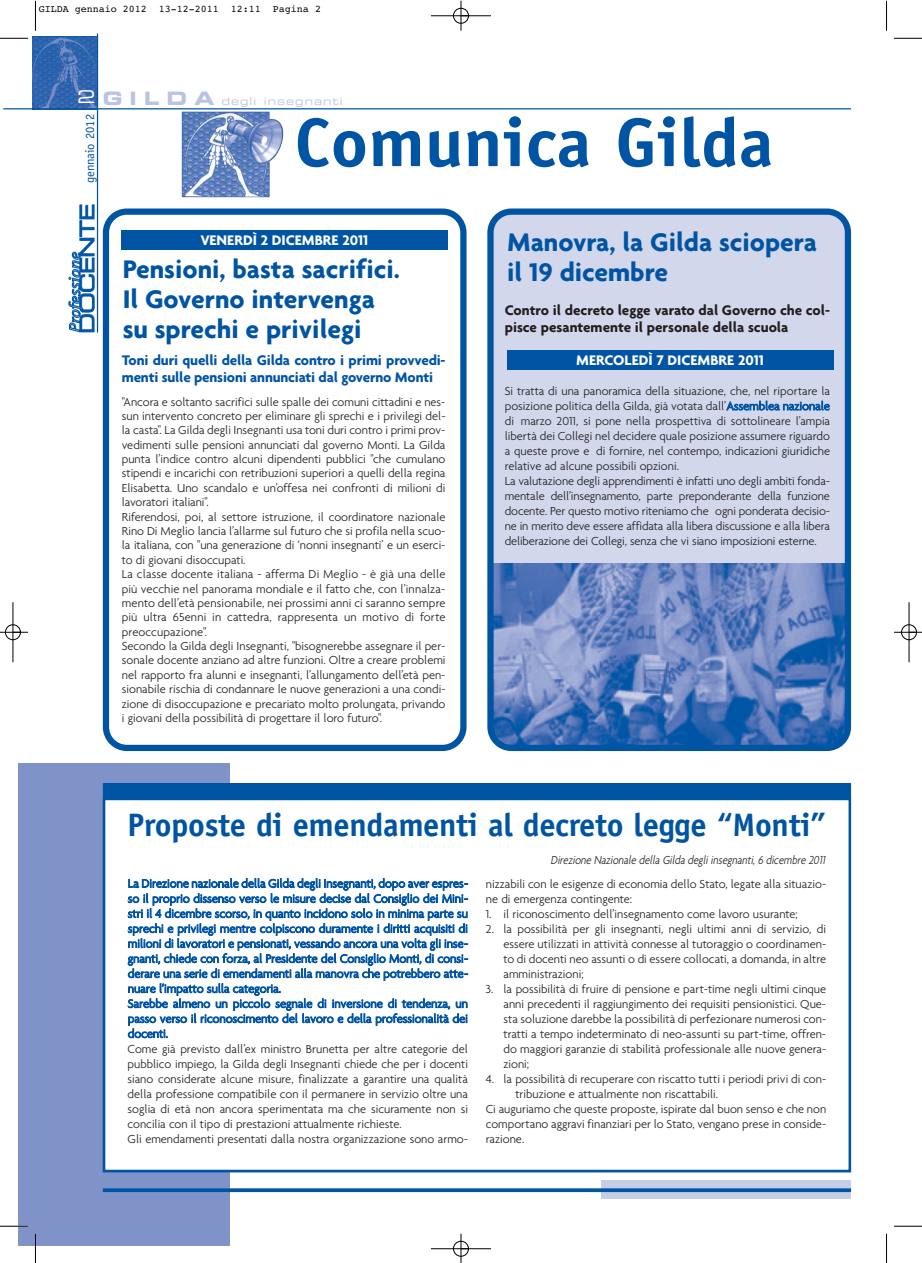
<style>
.page{position:relative;width:922px;height:1263px;background:#fff}
.page>*{position:absolute;margin:0;border:0;box-sizing:border-box;transform-origin:0 0}
.t1{font:700 68.75px "Officina Sans";color:#0054a4;scale:1.06 1}
.t2{font:700 32.5px "Officina Sans";letter-spacing:-.01em;color:#0054a4}
.t3{font:700 27.5px/30px "Agenda";color:#0054a4}
.t4{font:700 15px/17.5px "Agenda";letter-spacing:-.01em;color:#0054a4}
.t5{font:700 15px/17.5px "Agenda";color:#231f20}
.t6{font:700 15px "Agenda";color:#fff}
.t7{font:300 12.5px/15px "Agenda";color:#231f20}
.t8{font:300 12.5px/15px "Agenda";color:#0054a4}
.t9{font:italic 300 12.5px "Agenda";color:#231f20;scale:.85 1}
.t10{font:12.5px "Officina Sans";color:#0054a4}
.t11{font:10.5px "Eurostile Extended Two";letter-spacing:.095em;color:#bac3e2}
.t12{font:10px "Courier";color:#000}
.s1{font-family:"Eurostile Bold Extended Two";font-size:18.5px}
.s2{color:#0054a4}
</style>
<div class="page">
<img style="left:32px;top:36px;width:65px;height:72px">
<hr style="left:3px;top:108px;width:847px;height:1px;background:#0054a4">
<svg style="left:68px;top:204px;width:26px;height:128px"></svg>
<hr style="left:97px;top:33px;width:1px;height:299px;background:#0054a4">
<svg style="left:487px;top:208px;width:363px;height:542px;background:#a0b3d8"></svg>
<img style="left:182px;top:111px;width:101px;height:86px">
<svg style="left:103px;top:208px;width:363px;height:542px"></svg>
<div style="left:121px;top:230px;width:326px;height:19px;background:#0054a4"></div>
<div style="left:507px;top:350px;width:326px;height:19px;background:#0054a4"></div>
<div style="left:18px;top:763px;width:211px;height:482px;background:#8093c8"></div>
<svg style="left:601px;top:1180px;width:249px;height:18px;background:#b6c3e1"></svg>
<svg style="left:103px;top:1187px;width:747px;height:4px"></svg>
<div style="left:104px;top:784px;width:745px;height:386px;background:#0054a4"></div>
<div style="left:104px;top:798px;width:745px;height:372px;background:#fff"></div>
<div style="left:103px;top:797px;width:747px;height:374px;border:2px solid #0054a4"></div>
<hr style="left:35px;top:1px;width:1px;height:30px;background:#000">
<svg style="left:0;top:38px;width:28px;height:1px"></svg>
<hr style="left:886px;top:1px;width:1px;height:30px;background:#000">
<svg style="left:894px;top:38px;width:27px;height:1px"></svg>
<svg style="left:35px;top:1233px;width:1px;height:29px"></svg>
<svg style="left:0;top:1225px;width:28px;height:1px"></svg>
<svg style="left:886px;top:1233px;width:1px;height:29px"></svg>
<svg style="left:894px;top:1225px;width:27px;height:1px"></svg>
<div style="left:453px;top:8px;width:15px;height:16px;border:1px solid #fff;border-radius:50%"></div>
<div style="left:453px;top:1240px;width:15px;height:16px;border:1px solid #fff;border-radius:50%"></div>
<div style="left:5px;top:624px;width:16px;height:16px;border:1px solid #fff;border-radius:50%"></div>
<div style="left:901px;top:624px;width:15px;height:16px;border:1px solid #fff;border-radius:50%"></div>
<hr style="left:431px;top:16px;width:60px;height:1px;background:#000">
<hr style="left:431px;top:1248px;width:60px;height:1px;background:#000">
<hr style="left:13px;top:602px;width:1px;height:60px;background:#000">
<hr style="left:908px;top:602px;width:1px;height:60px;background:#000">
<hr style="left:460px;top:1px;width:1px;height:30px;background:#000">
<svg style="left:460px;top:1233px;width:1px;height:29px"></svg>
<svg style="left:0;top:631px;width:28px;height:2px"></svg>
<svg style="left:894px;top:631px;width:27px;height:2px"></svg>
<div style="left:453px;top:8px;width:15px;height:15px;border:1px solid #000;border-radius:50%"></div>
<div style="left:453px;top:1240px;width:15px;height:15px;border:1px solid #000;border-radius:50%"></div>
<div style="left:5px;top:624px;width:16px;height:15px;border:1px solid #000;border-radius:50%"></div>
<div style="left:901px;top:624px;width:15px;height:15px;border:1px solid #000;border-radius:50%"></div>
<p class="t12" style="left:39px;top:6px;width:284px">GILDA gennaio 2012 13-12-2011 12:11 Pagina 2</p>
<p class="t11" style="left:77px;top:97px;width:267px"><sup>2</sup> <span class="s1">G I L D A</span> degli insegnanti</p>
<p class="t10" style="left:85px;top:183px;width:70px;rotate:-90deg">gennaio 2012</p>
<h1 class="t1" style="left:294px;top:116px;width:453px">Comunica Gilda</h1>
<p class="t6" style="left:201px;top:234px;width:169px">VENERDÌ 2 DICEMBRE 2011</p>
<h3 class="t3" style="left:123px;top:256px;width:279px">Pensioni, basta sacrifici.<br>Il Governo intervenga su sprechi e privilegi</h3>
<p class="t4" style="left:122px;top:352px;width:325px">Toni duri quelli della Gilda contro i primi provvedi&shy;menti sulle pensioni annunciati dal governo Monti</p>
<p class="t7" style="left:122px;top:395px;width:325px;line-height:14.4px">"Ancora e soltanto sacrifici sulle spalle dei comuni cittadini e nes&shy;sun intervento concreto per eliminare gli sprechi e i privilegi del&shy;la casta". La Gilda degli Insegnanti usa toni duri contro i primi prov&shy;vedimenti sulle pensioni annunciati dal governo Monti. La Gilda punta l’indice contro alcuni dipendenti pubblici "che cumulano stipendi e incarichi con retribuzioni superiori a quelli della regina Elisabetta. Uno scandalo e un’offesa nei confronti di milioni di lavoratori italiani".<br>Riferendosi, poi, al settore istruzione, il coordinatore nazionale Rino Di Meglio lancia l’allarme sul futuro che si profila nella scuo&shy;la italiana, con "una generazione di ‘nonni insegnanti’ e un eserci&shy;to di giovani disoccupati.<br>La classe docente italiana - afferma Di Meglio - è già una delle più vecchie nel panorama mondiale e il fatto che, con l’innalza&shy;mento dell’età pensionabile, nei prossimi anni ci saranno sempre più ultra 65enni in cattedra, rappresenta un motivo di forte preoccupazione".<br>Secondo la Gilda degli Insegnanti, "bisognerebbe assegnare il per&shy;sonale docente anziano ad altre funzioni. Oltre a creare problemi nel rapporto fra alunni e insegnanti, l’allungamento dell’età pen&shy;sionabile rischia di condannare le nuove generazioni a una condi&shy;zione di disoccupazione e precariato molto prolungata, privando i giovani della possibilità di progettare il loro futuro".</p>
<h3 class="t3" style="left:507px;top:229px;width:311px">Manovra, la Gilda sciopera il 19 dicembre</h3>
<p class="t5" style="left:504px;top:302px;width:327px">Contro il decreto legge varato dal Governo che col&shy;pisce pesantemente il personale della scuola</p>
<p class="t6" style="left:576px;top:354px;width:189px">MERCOLEDÌ 7 DICEMBRE 2011</p>
<p class="t7" style="left:504px;top:384px;width:327px">Si tratta di una panoramica della situazione, che, nel riportare la posizione politica della Gilda, già votata dall’<span class="s2">Assemblea nazionale </span>di marzo 2011, si pone nella prospettiva di sottolineare l’ampia libertà dei Collegi nel decidere quale posizione assumere riguardo a queste prove e di fornire, nel contempo, indicazioni giuridiche relative ad alcune possibili opzioni.<br>La valutazione degli apprendimenti è infatti uno degli ambiti fonda&shy;mentale dell’insegnamento, parte preponderante della funzione docente. Per questo motivo riteniamo che ogni ponderata decisio&shy;ne in merito deve essere affidata alla libera discussione e alla libera deliberazione dei Collegi, senza che vi siano imposizioni esterne.</p>
<h2 class="t2" style="left:128px;top:812px;width:700px">Proposte di emendamenti al decreto legge “Monti”</h2>
<p class="t9" style="left:550px;top:854px;width:327px">Direzione Nazionale della Gilda degliinsegnanti,6 dicembre 2011</p>
<p class="t8" style="left:128px;top:876px;width:342px">La Direzione nazionale della Gilda degli Insegnanti, dopo aver espres&shy;so il proprio dissenso verso le misure decise dal Consiglio dei Mini&shy;stri il 4 dicembre scorso, in quanto incidono solo in minima parte su sprechi e privilegi mentre colpiscono duramente i diritti acquisiti di milioni di lavoratori e pensionati, vessando ancora una volta gli inse&shy;gnanti, chiede con forza, al Presidente del Consiglio Monti, di consi&shy;derare una serie di emendamenti alla manovra che potrebbero atte&shy;nuare l’impatto sulla categoria.<br>Sarebbe almeno un piccolo segnale di inversione di tendenza, un passo verso il riconoscimento del lavoro e della professionalità dei docenti.</p>
<p class="t7" style="left:128px;top:1041px;width:342px">Come già previsto dall’ex ministro Brunetta per altre categorie del pubblico impiego, la Gilda degli Insegnanti chiede che per i docenti siano considerate alcune misure, finalizzate a garantire una qualità della professione compatibile con il permanere in servizio oltre una soglia di età non ancora sperimentata ma che sicuramente non si concilia con il tipo di prestazioni attualmente richieste.<br>Gli emendamenti presentati dalla nostra organizzazione sono armo-</p>
<p class="t7" style="left:485px;top:876px;width:342px">nizzabili con le esigenze di economia dello Stato, legate alla situazio&shy;ne di emergenza contingente:</p>
<p class="t7" style="left:485px;top:906px;width:313px">1. il riconoscimento dell’insegnamento come lavoro usurante;</p>
<p class="t7" style="left:503px;top:921px;width:324px;text-align:justify;text-indent:-18px">2. la possibilità per gli insegnanti, negli ultimi anni di servizio, di essere utilizzati in attività connesse al tutoraggio o coordinamen&shy;to di docenti neo assunti o di essere collocati, a domanda, in altre amministrazioni;</p>
<p class="t7" style="left:503px;top:981px;width:324px;text-align:justify;text-indent:-18px">3. la possibilità di fruire di pensione e part-time negli ultimi cinque anni precedenti il raggiungimento dei requisiti pensionistici. Que&shy;sta soluzione darebbe la possibilità di perfezionare numerosi con&shy;tratti a tempo indeterminato di neo-assunti su part-time, offren&shy;do maggiori garanzie di stabilità professionale alle nuove genera&shy;zioni;</p>
<p class="t7" style="left:485px;top:1071px;width:342px">4. la possibilità di recuperare con riscatto tutti i periodi privi di con-</p>
<p class="t7" style="left:515px;top:1086px;width:204px">tribuzione e attualmente non riscattabili.</p>
<p class="t7" style="left:485px;top:1101px;width:342px">Ci auguriamo che queste proposte, ispirate dal buon senso e che non</p>
<p class="t7" style="left:485px;top:1116px;width:342px">comportano aggravi finanziari per lo Stato, vengano prese in conside-</p>
<p class="t7" style="left:485px;top:1131px;width:40px">razione.</p>
</div>
